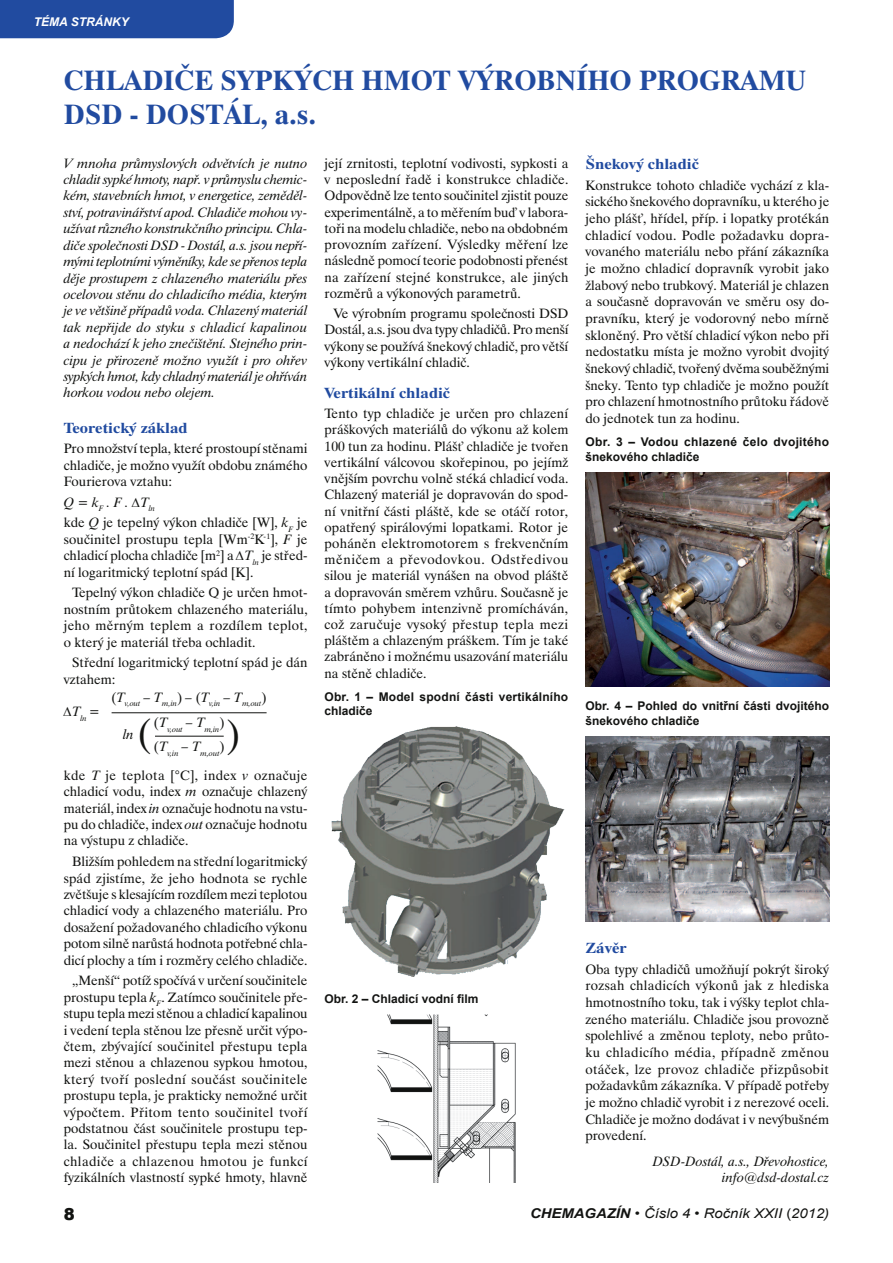
<style>
.page{position:relative;width:893px;height:1263px;background:#fff}
.page>*{position:absolute;margin:0;border:0;box-sizing:border-box;transform-origin:0 0}
.t1{font:36px "Dutch 801 BTCE";color:#121311}
.Nadpis-hl{font:700 28.5px/34.2px "Dutch 801 BTCE";color:#214ba0}
.t2{font:900 16.5px "Arial";color:#121311}
.Mezinadpis{font:700 15px "Dutch 801 BTCE";color:#214ba0;scale:1.1 1}
.Základní_text{font:13.5px/16.4px "Dutch 801 BTCE";color:#121311;text-align:justify}
._1__odstavec_běžný{font:italic 13.5px/16.4px "Dutch 801 BTCE";letter-spacing:-.01em;color:#121311;text-align:justify}
.Jméno_autora_za_odst{font:italic 13.5px/16.6px "Dutch 801 BTCE";color:#121311;text-align:right}
.t3{font:italic 13.5px "Arial";color:#121311;scale:1.1 1}
.Základní_text-2{font:italic 13.5px "Dutch 801 BTCE";color:#121311}
.Obr_Tab{font:700 12px/14.4px "Arial";color:#121311}
.Obr_Tab-2{font:700 12px/14.9px "Arial";letter-spacing:.025em;color:#121311}
.Hlavička{font:italic 700 12px "Arial";color:#fff}
.t4{font:italic 7.8px "Dutch 801 BTCE";color:#121311}
.s1{font-family:"Times New Roman"}
.s2{font-style:italic}
.s3{font-family:"Times New Roman";font-style:italic}
.s4{font-weight:700}
.s5{font-style:normal}
</style>
<div class="page">
<div style="left:0;top:0;width:234px;height:38px;background:#214ba0"></div>
<hr style="left:155px;top:736px;width:69px;height:1px;background:#121311">
<hr style="left:112px;top:712px;width:155px;height:1px;background:#121311">
<img style="left:331px;top:726px;width:233px;height:250px">
<img style="left:378px;top:1014px;width:137px;height:168px">
<img style="left:585px;top:473px;width:244px;height:214px">
<img style="left:585px;top:736px;width:244px;height:185px">
<p class="Hlavička" style="left:34px;top:14px;width:96px">TÉMA STRÁNKY</p>
<p class="Nadpis-hl" style="left:64px;top:62px;width:744px">CHLADIČE SYPKÝCH HMOT VÝROBNÍHO PROGRAMU<br>DSD - DOSTÁL, a.s.</p>
<p class="Základní_text" style="left:325px;top:155px;width:245px">její zrnitosti, teplotní vodivosti, sypkosti a v neposlední řadě i konstrukce chladiče.<br>Odpovědně lze tento součinitel zjistit pouze experimentálně, a to měřením bu<span class="s1">ď</span> v labora&shy;toři na modelu chladiče, nebo na obdobném provozním zařízení. Výsledky měření lze následně pomocí teorie podobnosti přenést na zařízení stejné konstrukce, ale jiných rozměrů a výkonových parametrů.</p>
<p class="Základní_text" style="left:325px;top:305px;width:245px;text-indent:8px">Ve výrobním programu společnosti DSD Dostál, a.s. jsou dva typy chladičů. Pro menší výkony se používá šnekový chladič, pro větší výkony vertikální chladič.</p>
<p class="Mezinadpis" style="left:325px;top:383px;width:116px">Vertikální chladič</p>
<p class="Základní_text" style="left:325px;top:405px;width:245px">Tento typ chladiče je určen pro chlazení práškových materiálů do výkonu až kolem 100 tun za hodinu. Pláš<span class="s1">ť</span> chladiče je tvořen vertikální válcovou skořepinou, po jejímž vnějším povrchu volně stéká chladicí voda.<br>Chlazený materiál je dopravován do spod&shy;ní vnitřní části pláště, kde se otáčí rotor, opatřený spirálovými lopatkami. Rotor je poháněn elektromotorem s frekvenčním měničem a převodovkou. Odstředivou silou je materiál vynášen na obvod pláště a dopravován směrem vzhůru. Současně je tímto pohybem intenzivně promícháván, což zaručuje vysoký přestup tepla mezi pláštěm a chlazeným práškem. Tím je také zabráněno i možnému usazování materiálu na stěně chladiče.</p>
<p class="Obr_Tab" style="left:325px;top:690px;width:245px">Obr. 1 – Model spodní části vertikálního chladiče</p>
<p class="Mezinadpis" style="left:585px;top:154px;width:105px">Šnekový chladič</p>
<p class="Základní_text" style="left:585px;top:177px;width:245px">Konstrukce tohoto chladiče vychází z kla&shy;sického šnekového dopravníku, u kterého je jeho pláš<span class="s1">ť</span>, hřídel, příp. i lopatky protékán chladicí vodou. Podle požadavku dopra&shy;vovaného materiálu nebo přání zákazníka je možno chladicí dopravník vyrobit jako žlabový nebo trubkový. Materiál je chlazen a současně dopravován ve směru osy do&shy;pravníku, který je vodorovný nebo mírně skloněný. Pro větší chladicí výkon nebo při nedostatku místa je možno vyrobit dvojitý šnekový chladič, tvořený dvěma souběžnými šneky. Tento typ chladiče je možno použít pro chlazení hmotnostního průtoku řádově do jednotek tun za hodinu.</p>
<p class="Obr_Tab-2" style="left:585px;top:435px;width:245px">Obr. 3 – Vodou chlazené čelo dvojitého šnekového chladiče</p>
<p class="_1__odstavec_běžný" style="left:64px;top:155px;width:245px">V mnoha průmyslových odvětvích je nutno chladit sypké hmoty, např. v průmyslu chemic&shy;kém, stavebních hmot, v energetice, zeměděl&shy;ství, potravinářství apod. Chladiče mohou vy&shy;užívat různého konstrukčního principu. Chla&shy;diče společnosti DSD - Dostál, a.s. jsou nepří&shy;mými teplotními výměníky, kde se přenos tepla děje prostupem z chlazeného materiálu přes ocelovou stěnu do chladicího média, kterým je ve většině případů voda. Chlazený materiál tak nepřijde do styku s chladicí kapalinou a nedochází k jeho znečištění. Stejného prin&shy;cipu je přirozeně možno využít i pro ohřev sypkých hmot, kdy chladný materiál je ohříván horkou vodou nebo olejem.</p>
<p class="Mezinadpis" style="left:64px;top:418px;width:114px">Teoretický základ</p>
<p class="Základní_text" style="left:64px;top:440px;width:245px">Pro množství tepla, které prostoupí stěnami chladiče, je možno využít obdobu známého Fourierova vztahu:</p>
<p class="Základní_text-2" style="left:64px;top:494px;width:93px">Q = k<sub>F</sub> . F . <span class="s1">∆</span>T<sub>ln</sub></p>
<p class="Základní_text" style="left:64px;top:514px;width:245px">kde <span class="s2">Q</span> je tepelný výkon chladiče [W], <span class="s2">k</span><sub>F</sub> je součinitel prostupu tepla [Wm<sup>-2</sup>K<sup>-1</sup>], <span class="s2">F</span> je chladicí plocha chladiče [m<sup>2</sup>] a <span class="s3">∆</span><span class="s2">T</span><sub>ln</sub> je střed&shy;ní logaritmický teplotní spád [K].</p>
<p class="Základní_text" style="left:64px;top:584px;width:245px;text-indent:8px">Tepelný výkon chladiče Q je určen hmot&shy;nostním průtokem chlazeného materiálu, jeho měrným teplem a rozdílem teplot, o který je materiál třeba ochladit.</p>
<p class="Základní_text" style="left:64px;top:654px;width:245px;text-indent:8px">Střední logaritmický teplotní spád je dán vztahem:</p>
<p class="t1" style="left:138px;top:710px;width:15px">(</p>
<p class="t4" style="left:111px;top:698px;width:157px"><sup>(</sup><sup>T</sup>v,out <sup>–</sup> <sup>T</sup>m,in<sup>)</sup> <sup>–</sup> <sup>(</sup><sup>T</sup>v,in <sup>–</sup> <sup>T</sup>m,out<sup>)</sup></p>
<p class="t4" style="left:154px;top:724px;width:72px"><sup>(</sup><sup>T</sup>v,out <sup>–</sup> <sup>T</sup>m,in<sup>)</sup></p>
<p class="t4" style="left:154px;top:748px;width:72px"><sup>(</sup><sup>T</sup>v,in <sup>–</sup> <sup>T</sup>m,out<sup>)</sup></p>
<p class="Obr_Tab" style="left:585px;top:699px;width:245px;line-height:14.9px">Obr. 4 – Pohled do vnitřní části dvojitého šnekového chladiče</p>
<p class="_1__odstavec_běžný" style="left:64px;top:703px;width:38px"><span class="s1">∆</span>T<sub>ln</sub> =</p>
<p class="t1" style="left:227px;top:712px;width:15px">)</p>
<p class="_1__odstavec_běžný" style="left:123px;top:725px;width:12px">ln</p>
<p class="Základní_text" style="left:64px;top:767px;width:245px">kde <span class="s2">T</span> je teplota [°C], index <span class="s2">v</span> označuje chladicí vodu, index <span class="s2">m</span> označuje chlazený materiál, index <span class="s2">in</span> označuje hodnotu na vstu&shy;pu do chladiče, index <span class="s2">out</span> označuje hodnotu na výstupu z chladiče.</p>
<p class="Základní_text" style="left:64px;top:853px;width:245px;text-indent:8px">Bližším pohledem na střední logaritmický spád zjistíme, že jeho hodnota se rychle zvětšuje s klesajícím rozdílem mezi teplotou chladicí vody a chlazeného materiálu. Pro dosažení požadovaného chladicího výkonu potom silně narůstá hodnota potřebné chla&shy;dicí plochy a tím i rozměry celého chladiče.</p>
<p class="Základní_text" style="left:64px;top:972px;width:245px;text-indent:8px">„Menší“ potíž spočívá v určení součinitele prostupu tepla <span class="s2">k</span><sub>F</sub>. Zatímco součinitele pře&shy;stupu tepla mezi stěnou a chladicí kapalinou i vedení tepla stěnou lze přesně určit výpo&shy;čtem, zbývající součinitel přestupu tepla mezi stěnou a chlazenou sypkou hmotou, který tvoří poslední součást součinitele prostupu tepla, je prakticky nemožné určit výpočtem. Přitom tento součinitel tvoří podstatnou část součinitele prostupu tep&shy;la. Součinitel přestupu tepla mezi stěnou chladiče a chlazenou hmotou je funkcí fyzikálních vlastností sypké hmoty, hlavně</p>
<p class="Obr_Tab" style="left:325px;top:992px;width:156px">Obr. 2 – Chladicí vodní film</p>
<p class="Mezinadpis" style="left:585px;top:938px;width:39px">Závěr</p>
<p class="Základní_text" style="left:585px;top:960px;width:245px">Oba typy chladičů umožňují pokrýt široký rozsah chladicích výkonů jak z hlediska hmotnostního toku, tak i výšky teplot chla&shy;zeného materiálu. Chladiče jsou provozně spolehlivé a změnou teploty, nebo průto&shy;ku chladicího média, případně změnou otáček, lze provoz chladiče přizpůsobit požadavkům zákazníka. V případě potřeby je možno chladič vyrobit i z nerezové oceli.<br>Chladiče je možno dodávat i v nevýbušném provedení.</p>
<p class="Jméno_autora_za_odst" style="left:653px;top:1152px;width:178px">DSD-Dostál, a.s., Dřevohostice, info@dsd-dostal.cz</p>
<p class="t2" style="left:64px;top:1202px;width:13px">8</p>
<p class="t3" style="left:530px;top:1204px;width:274px"><span class="s4">CHEMAGAZÍN</span> • Číslo 4 • Ročník XXII <span class="s5">(</span>2012)</p>
</div>
